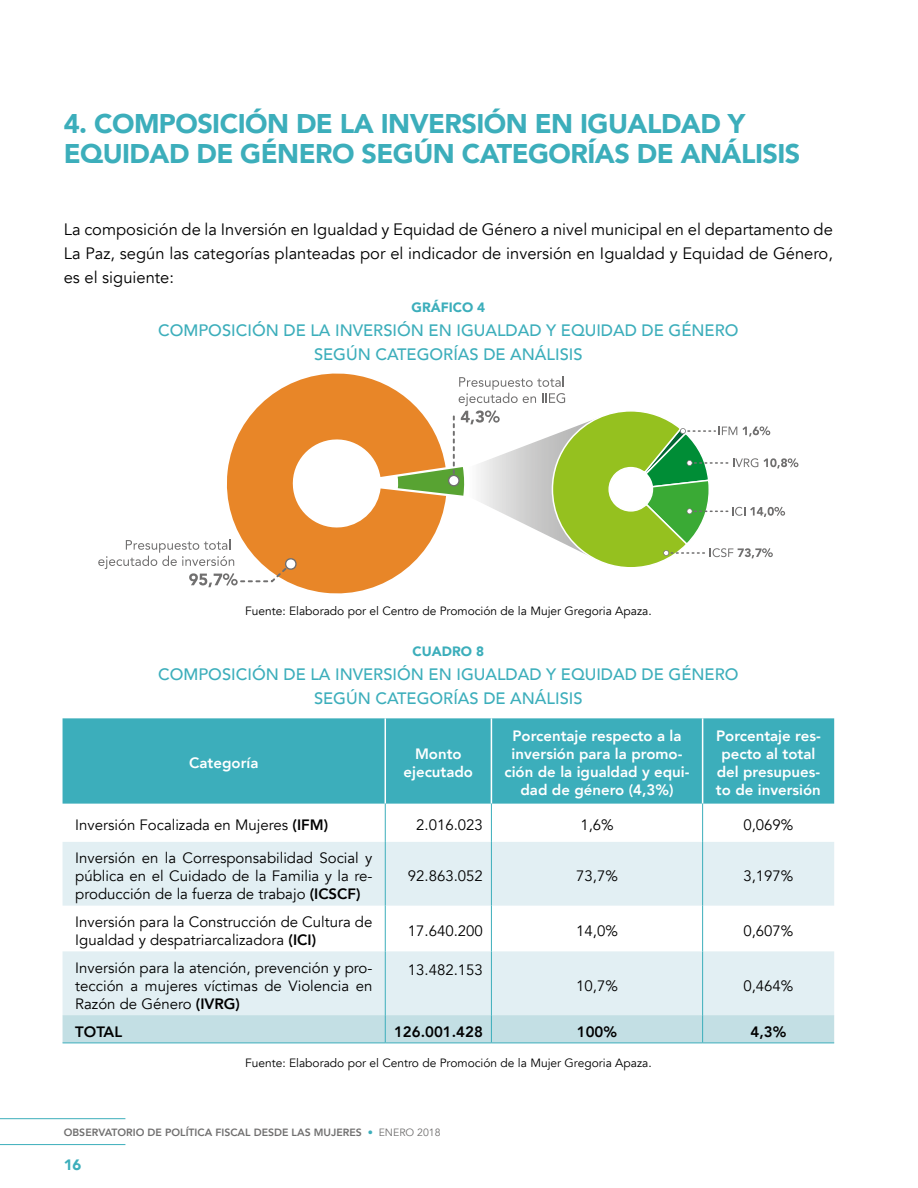
<style>
.page{position:relative;width:918px;height:1188px;background:#fff}
.page>*{position:absolute;margin:0;border:0;box-sizing:border-box;transform-origin:0 0}
.t1{font:900 27px/30px "Avenir";letter-spacing:-.02em;color:#3caebb}
.t2{font:16.5px/24px "Avenir";color:#000;text-align:justify}
.t3{font:500 16.5px/24px "Avenir";color:#3caebb;text-align:center}
.t4{font:15px/18px "Avenir";color:#000;text-align:justify}
.t5{font:800 15px/18px "Avenir";color:#fff;text-align:center}
.t6{font:800 15px "Avenir";color:#000}
.t7{font:900 15px "Avenir";color:#3caebb}
.t8{font:900 13.5px "Avenir";color:#3caebb}
.t9{font:12px "Avenir";color:#000}
.t10{font:800 10.5px "Avenir";color:#706f6f}
.s1{font-weight:800}
.s2{font-weight:400;color:#3caebb}
.s3{font-weight:400}
</style>
<div class="page">
<hr style="left:0;top:1118px;width:125px;height:1px;background:#3caebb">
<hr style="left:0;top:1144px;width:125px;height:1px;background:#3caebb">
<div style="left:63px;top:718px;width:771px;height:86px;background:#3caebb"></div>
<svg style="left:63px;top:842px;width:771px;height:173px;fill:#e2eff3"></svg>
<hr style="left:385px;top:718px;width:1px;height:86px;background:#fff">
<hr style="left:491px;top:718px;width:1px;height:86px;background:#fff">
<hr style="left:702px;top:718px;width:1px;height:86px;background:#fff">
<hr style="left:385px;top:804px;width:1px;height:38px;background:#3caebb">
<hr style="left:491px;top:804px;width:1px;height:38px;background:#3caebb">
<hr style="left:702px;top:804px;width:1px;height:38px;background:#3caebb">
<hr style="left:385px;top:842px;width:1px;height:64px;background:#3caebb">
<hr style="left:491px;top:842px;width:1px;height:64px;background:#3caebb">
<hr style="left:702px;top:842px;width:1px;height:64px;background:#3caebb">
<hr style="left:385px;top:906px;width:1px;height:45px;background:#3caebb">
<hr style="left:491px;top:906px;width:1px;height:45px;background:#3caebb">
<hr style="left:702px;top:906px;width:1px;height:45px;background:#3caebb">
<hr style="left:385px;top:951px;width:1px;height:64px;background:#3caebb">
<hr style="left:491px;top:951px;width:1px;height:64px;background:#3caebb">
<hr style="left:702px;top:951px;width:1px;height:64px;background:#3caebb">
<div style="left:63px;top:1015px;width:771px;height:28px;background:#c3dfe4"></div>
<hr style="left:63px;top:1043px;width:322px;height:1px;background:#3caebb">
<hr style="left:385px;top:1043px;width:106px;height:1px;background:#3caebb">
<hr style="left:491px;top:1043px;width:212px;height:1px;background:#3caebb">
<hr style="left:703px;top:1043px;width:131px;height:1px;background:#3caebb">
<svg style="left:227px;top:373px;width:171px;height:221px;fill:#e88628"></svg>
<svg style="left:98px;top:539px;width:199px;height:48px"></svg>
<svg style="left:398px;top:376px;width:400px;height:199px"></svg>
<h1 class="t1" style="left:64px;top:108px;width:738px">4. COMPOSICIÓN DE LA INVERSIÓN EN IGUALDAD Y<br>EQUIDAD DE GÉNERO SEGÚN CATEGORÍAS DE ANÁLISIS</h1>
<p class="t2" style="left:64px;top:218px;width:771px">La composición de la Inversión en Igualdad y Equidad de Género a nivel municipal en el departamento de La Paz, según las categorías planteadas por el indicador de inversión en Igualdad y Equidad de Género, es el siguiente:</p>
<p class="t8" style="left:412px;top:295px;width:75px">GRÁFICO 4</p>
<p class="t3" style="left:158px;top:317px;width:582px">COMPOSICIÓN DE LA INVERSIÓN EN IGUALDAD Y EQUIDAD DE GÉNERO<br>SEGÚN CATEGORÍAS DE ANÁLISIS</p>
<p class="t9" style="left:245px;top:604px;width:408px">Fuente: Elaborado por el Centro de Promoción de la Mujer Gregoria Apaza.</p>
<p class="t8" style="left:413px;top:640px;width:73px">CUADRO 8</p>
<p class="t3" style="left:158px;top:661px;width:582px">COMPOSICIÓN DE LA INVERSIÓN EN IGUALDAD Y EQUIDAD DE GÉNERO<br>SEGÚN CATEGORÍAS DE ANÁLISIS</p>
<p class="t5" style="left:189px;top:754px;width:71px">Categoría</p>
<p class="t5" style="left:404px;top:745px;width:71px">Monto ejecutado</p>
<p class="t5" style="left:505px;top:727px;width:187px">Porcentaje respecto a la inversión para la promo&shy;ción de la igualdad y equi&shy;dad de género (4,3%)</p>
<p class="t5" style="left:716px;top:727px;width:106px">Porcentaje res&shy;pecto al total del presupues&shy;to de inversión</p>
<p class="t4" style="left:75px;top:816px;width:254px">Inversión Focalizada en Mujeres <span class="s1">(IFM)</span></p>
<p class="t4" style="left:416px;top:816px;width:68px">2.016.023</p>
<p class="t4" style="left:580px;top:816px;width:35px">1,6%</p>
<p class="t4" style="left:743px;top:816px;width:52px">0,069%</p>
<p class="t4" style="left:75px;top:849px;width:299px">Inversión en la Corresponsabilidad Social y pública en el Cuidado de la Familia y la re&shy;producción de la fuerza de trabajo <span class="s1">(ICSCF)</span></p>
<p class="t4" style="left:408px;top:867px;width:77px">92.863.052</p>
<p class="t4" style="left:576px;top:867px;width:43px">73,7%</p>
<p class="t4" style="left:743px;top:867px;width:52px">3,197%</p>
<p class="t4" style="left:75px;top:913px;width:299px">Inversión para la Construcción de Cultura de<br>Igualdad y despatriarcalizadora <span class="s1">(ICI)</span></p>
<p class="t4" style="left:408px;top:922px;width:77px">17.640.200</p>
<p class="t4" style="left:576px;top:922px;width:43px">14,0%</p>
<p class="t4" style="left:743px;top:922px;width:52px">0,607%</p>
<p class="t4" style="left:75px;top:959px;width:299px">Inversión para la atención, prevención y pro&shy;tección a mujeres víctimas de Violencia en Razón de Género <span class="s1">(IVRG)</span></p>
<p class="t4" style="left:408px;top:962px;width:77px">13.482.153</p>
<p class="t4" style="left:576px;top:977px;width:43px">10,7%</p>
<p class="t4" style="left:743px;top:977px;width:52px">0,464%</p>
<p class="t6" style="left:75px;top:1020px;width:48px">TOTAL</p>
<p class="t6" style="left:394px;top:1020px;width:90px">126.001.428</p>
<p class="t6" style="left:577px;top:1020px;width:42px">100%</p>
<p class="t6" style="left:751px;top:1020px;width:37px">4,3%</p>
<p class="t9" style="left:245px;top:1055px;width:408px">Fuente: Elaborado por el Centro de Promoción de la Mujer Gregoria Apaza.</p>
<p class="t10" style="left:64px;top:1124px;width:378px">OBSERVATORIO DE POLÍTICA FISCAL DESDE LAS MUJERES <span class="s2">•</span> <span class="s3">ENERO 2018</span></p>
<p class="t7" style="left:64px;top:1152px;width:19px">16</p>
</div>
